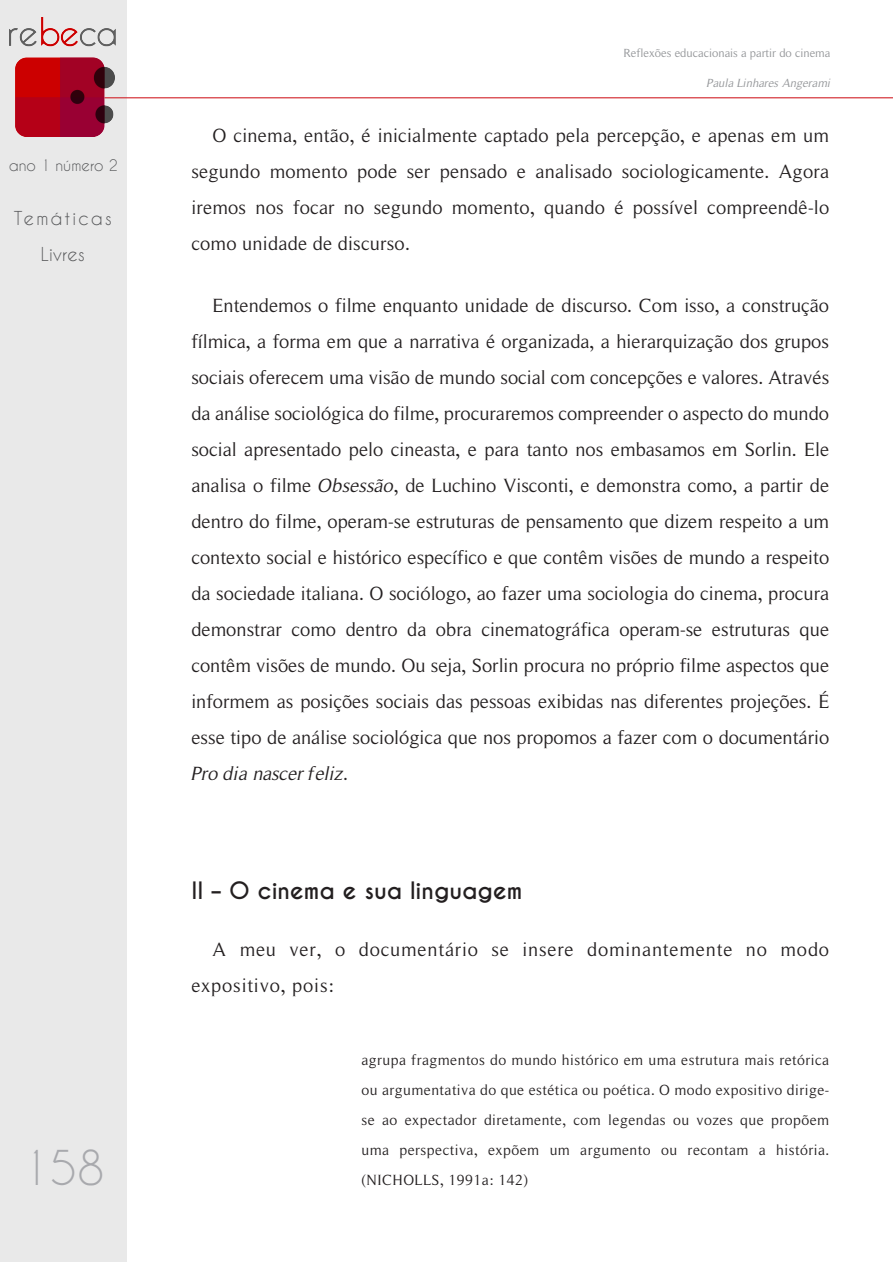
<style>
.page{position:relative;width:893px;height:1263px;background:#fff}
.page>*{position:absolute;margin:0;border:0;box-sizing:border-box;transform-origin:0 0}
.t1{font:45px "Caviar Dreams";color:#a8a9ad}
.intertitulos{font:700 22.5px "Caviar Dreams";color:#231f20}
.texto{font:19.5px/36px "Roman Serif";letter-spacing:.01em;color:#231f20;text-align:justify}
.texto-2{font:19.5px/36px "Roman Serif";letter-spacing:.04em;color:#231f20}
.t2{font:18px/36px "Caviar Dreams";letter-spacing:.115em;color:#57585a;text-align:center}
.citacao{font:15px/30px "Roman Serif";letter-spacing:.03em;color:#231f20;text-align:justify}
.t3{font:15px "Caviar Dreams";color:#57585a}
.t4{font:12px "Roman Serif";color:#939598}
.t5{font:italic 12px "Roman Serif";color:#939598}
.s1{font-style:italic}
</style>
<div class="page">
<div style="left:1px;top:1px;width:126px;height:1261px;background:#e9e9e9"></div>
<hr style="left:98px;top:97px;width:795px;height:1px;background:#d1232a">
<img style="left:10px;top:17px;width:106px;height:119px">
<p class="t3" style="left:9px;top:156px;width:111px">ano 1 número 2</p>
<p class="t2" style="left:14px;top:200px;width:100px">Temáticas<br>Livres</p>
<h1 class="t1" style="left:22px;top:1141px;width:84px">158</h1>
<p class="t4" style="left:624px;top:46px;width:208px">Reflexões educacionais a partir do cinema</p>
<p class="t5" style="left:707px;top:76px;width:125px">Paula Linhares Angerami</p>
<p class="texto" style="left:191px;top:118px;width:639px;text-indent:21px">O cinema, então, é inicialmente captado pela percepção, e apenas em um segundo momento pode ser pensado e analisado sociologicamente. Agora iremos nos focar no segundo momento, quando é possível compreendê-lo como unidade de discurso.</p>
<p class="texto" style="left:191px;top:287px;width:639px;text-indent:21px">Entendemos o filme enquanto unidade de discurso. Com isso, a construção fílmica, a forma em que a narrativa é organizada, a hierarquização dos grupos sociais oferecem uma visão de mundo social com concepções e valores. Através da análise sociológica do filme, procuraremos compreender o aspecto do mundo social apresentado pelo cineasta, e para tanto nos embasamos em Sorlin. Ele analisa o filme <span class="s1">Obsessão</span>, de Luchino Visconti, e demonstra como, a partir de dentro do filme, operam-se estruturas de pensamento que dizem respeito a um contexto social e histórico específico e que contêm visões de mundo a respeito da sociedade italiana. O sociólogo, ao fazer uma sociologia do cinema, procura demonstrar como dentro da obra cinematográfica operam-se estruturas que contêm visões de mundo. Ou seja, Sorlin procura no próprio filme aspectos que informem as posições sociais das pessoas exibidas nas diferentes projeções. É esse tipo de análise sociológica que nos propomos a fazer com o documentário <span class="s1">Pro dia nascer feliz</span>.</p>
<p class="intertitulos" style="left:191px;top:876px;width:333px">II – O cinema e sua linguagem</p>
<p class="texto-2" style="left:191px;top:931px;width:639px;text-indent:21px">A meu ver, o documentário se insere dominantemente no modo expositivo, pois:</p>
<p class="citacao" style="left:361px;top:1044px;width:469px">agrupa fragmentos do mundo histórico em uma estrutura mais retórica ou argumentativa do que estética ou poética. O modo expositivo dirige&shy;se ao expectador diretamente, com legendas ou vozes que propõem uma perspectiva, expõem um argumento ou recontam a história. (NICHOLLS, 1991a: 142)</p>
</div>
